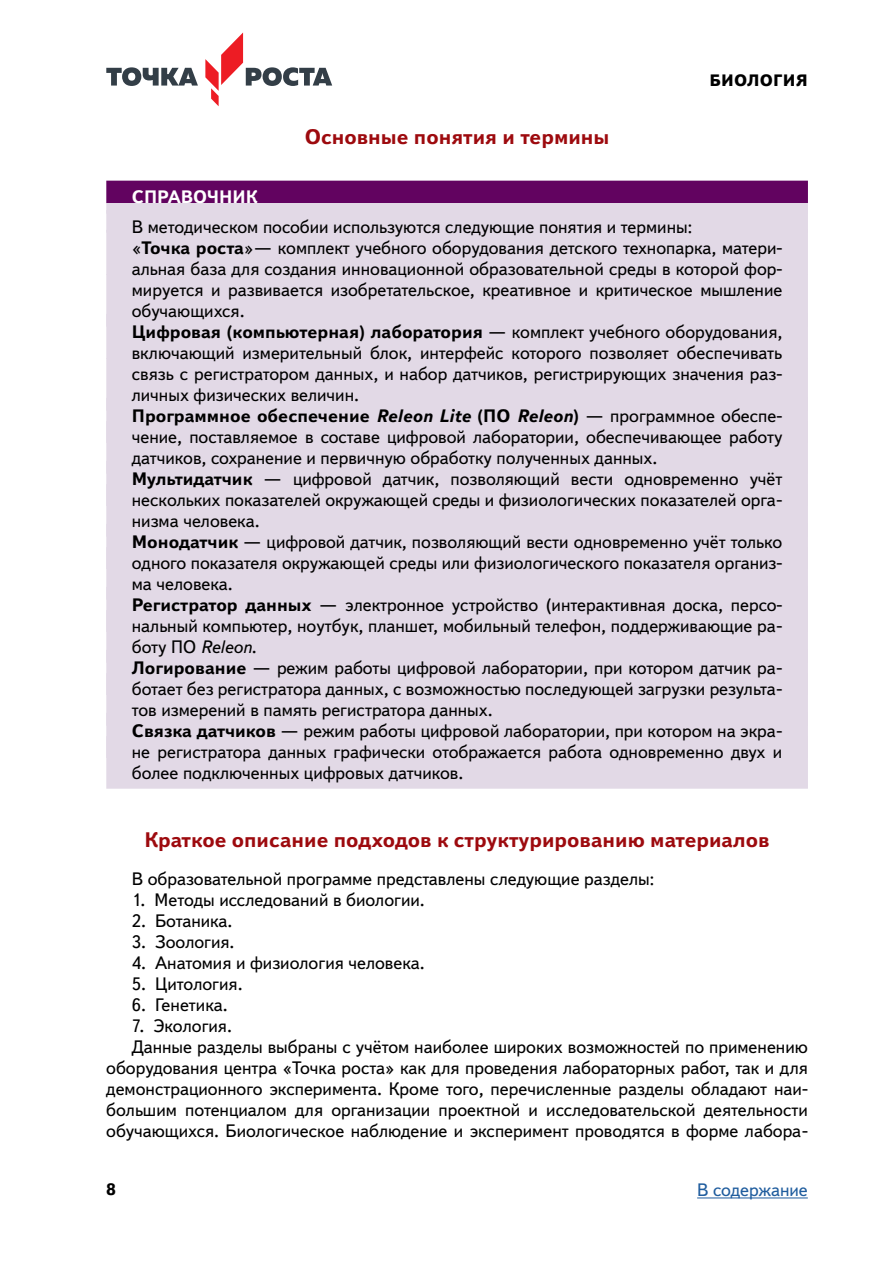
<style>
.page{position:relative;width:893px;height:1263px;background:#fff}
.page>*{position:absolute;margin:0;border:0;box-sizing:border-box;transform-origin:0 0}
.t1{font:700 21px "Textbook New";color:#9d0a0e}
.t2{font:18px/21px "Textbook New";color:#000}
.t3{font:18px "Textbook New";color:#205d9e}
.t4{font:700 18px "Textbook New";color:#fff}
.t5{font:800 16.5px "Textbook New";letter-spacing:.01em;color:#000}
.t6{font:700 16.5px "Textbook New";color:#000}
.s1{font-weight:700}
.s2{font-weight:700;font-style:italic}
.s3{font-style:italic}
</style>
<div class="page">
<svg style="left:106px;top:67px;width:92px;height:19px"></svg>
<svg style="left:205px;top:32px;width:127px;height:74px"></svg>
<hr style="left:697px;top:1197px;width:111px;height:1px;background:#205d9e">
<div style="left:106px;top:181px;width:702px;height:22px;background:#620360"></div>
<div style="left:106px;top:203px;width:702px;height:11px;background:#e2d9e6"></div>
<div style="left:106px;top:210px;width:702px;height:23px;background:#e2d9e6"></div>
<div style="left:106px;top:230px;width:702px;height:45px;background:#e2d9e6"></div>
<div style="left:106px;top:274px;width:702px;height:53px;background:#e2d9e6"></div>
<div style="left:106px;top:314px;width:702px;height:45px;background:#e2d9e6"></div>
<div style="left:106px;top:358px;width:702px;height:53px;background:#e2d9e6"></div>
<div style="left:106px;top:398px;width:702px;height:45px;background:#e2d9e6"></div>
<div style="left:106px;top:421px;width:702px;height:53px;background:#e2d9e6"></div>
<div style="left:106px;top:461px;width:702px;height:45px;background:#e2d9e6"></div>
<div style="left:106px;top:484px;width:702px;height:53px;background:#e2d9e6"></div>
<div style="left:106px;top:524px;width:702px;height:45px;background:#e2d9e6"></div>
<div style="left:106px;top:547px;width:702px;height:53px;background:#e2d9e6"></div>
<div style="left:106px;top:587px;width:702px;height:45px;background:#e2d9e6"></div>
<div style="left:106px;top:610px;width:702px;height:53px;background:#e2d9e6"></div>
<div style="left:106px;top:650px;width:702px;height:45px;background:#e2d9e6"></div>
<div style="left:106px;top:673px;width:702px;height:53px;background:#e2d9e6"></div>
<div style="left:106px;top:713px;width:702px;height:45px;background:#e2d9e6"></div>
<div style="left:106px;top:736px;width:702px;height:53px;background:#e2d9e6"></div>
<p class="t1" style="left:305px;top:124px;width:306px">Основные понятия и термины</p>
<p class="t5" style="left:710px;top:70px;width:100px">БИОЛОГИЯ</p>
<p class="t4" style="left:132px;top:186px;width:128px">СПРАВОЧНИК</p>
<p class="t2" style="left:132px;top:216px;width:652px">В методическом пособии используются следующие понятия и термины:<br>«<span class="s1">Точка роста</span>»— комплект учебного оборудования детского технопарка, матери&shy;альная база для создания инновационной образовательной среды в которой фор&shy;мируется и развивается изобретательское, креативное и критическое мышление обучающихся.<br><span class="s1">Цифровая (компьютерная) лаборатория</span> — комплект учебного оборудования, включающий измерительный блок, интерфейс которого позволяет обеспечивать связь с регистратором данных, и набор датчиков, регистрирующих значения раз&shy;личных физических величин.<br><span class="s1">Программное обеспечение</span> <span class="s2">Releon Lite</span> <span class="s1">(ПО</span> <span class="s2">Releon</span><span class="s1">)</span> ― программное обеспе&shy;чение, поставляемое в составе цифровой лаборатории, обеспечивающее работу датчиков, сохранение и первичную обработку полученных данных.<br><span class="s1">Мультидатчик</span> ― цифровой датчик, позволяющий вести одновременно учёт нескольких показателей окружающей среды и физиологических показателей орга&shy;низма человека.<br><span class="s1">Монодатчик</span> ― цифровой датчик, позволяющий вести одновременно учёт только одного показателя окружающей среды или физиологического показателя организ&shy;ма человека.<br><span class="s1">Регистратор данных</span> ― электронное устройство (интерактивная доска, персо&shy;нальный компьютер, ноутбук, планшет, мобильный телефон, поддерживающие ра&shy;боту ПО <span class="s3">Releon</span>.<br><span class="s1">Логирование</span> ― режим работы цифровой лаборатории, при котором датчик ра&shy;ботает без регистратора данных, с возможностью последующей загрузки результа&shy;тов измерений в память регистратора данных.<br><span class="s1">Связка датчиков</span> ― режим работы цифровой лаборатории, при котором на экра&shy;не регистратора данных графически отображается работа одновременно двух и более подключенных цифровых датчиков.</p>
<p class="t1" style="left:145px;top:826px;width:626px">Краткое описание подходов к структурированию материалов</p>
<p class="t2" style="left:132px;top:868px;width:524px">В образовательной программе представлены следующие разделы:</p>
<p class="t2" style="left:132px;top:889px;width:295px">1. Методы исследований в биологии.</p>
<p class="t2" style="left:132px;top:910px;width:102px">2. Ботаника.</p>
<p class="t2" style="left:132px;top:931px;width:104px">3. Зоология.</p>
<p class="t2" style="left:132px;top:952px;width:294px">4. Анатомия и физиология человека.</p>
<p class="t2" style="left:132px;top:973px;width:112px">5. Цитология.</p>
<p class="t2" style="left:132px;top:994px;width:97px">6. Генетика.</p>
<p class="t2" style="left:132px;top:1015px;width:102px">7. Экология.</p>
<p class="t2" style="left:132px;top:1036px;width:678px">Данные разделы выбраны с учётом наиболее широких возможностей по применению</p>
<p class="t2" style="left:106px;top:1057px;width:703px">оборудования центра «Точка роста» как для проведения лабораторных работ, так и для</p>
<p class="t2" style="left:106px;top:1078px;width:703px">демонстрационного эксперимента. Кроме того, перечисленные разделы обладают наи-</p>
<p class="t2" style="left:106px;top:1099px;width:703px">большим потенциалом для организации проектной и исследовательской деятельности</p>
<p class="t2" style="left:106px;top:1120px;width:703px">обучающихся. Биологическое наблюдение и эксперимент проводятся в форме лабора-</p>
<p class="t6" style="left:106px;top:1179px;width:11px">8</p>
<p class="t3" style="left:697px;top:1179px;width:112px">В содержание</p>
</div>
